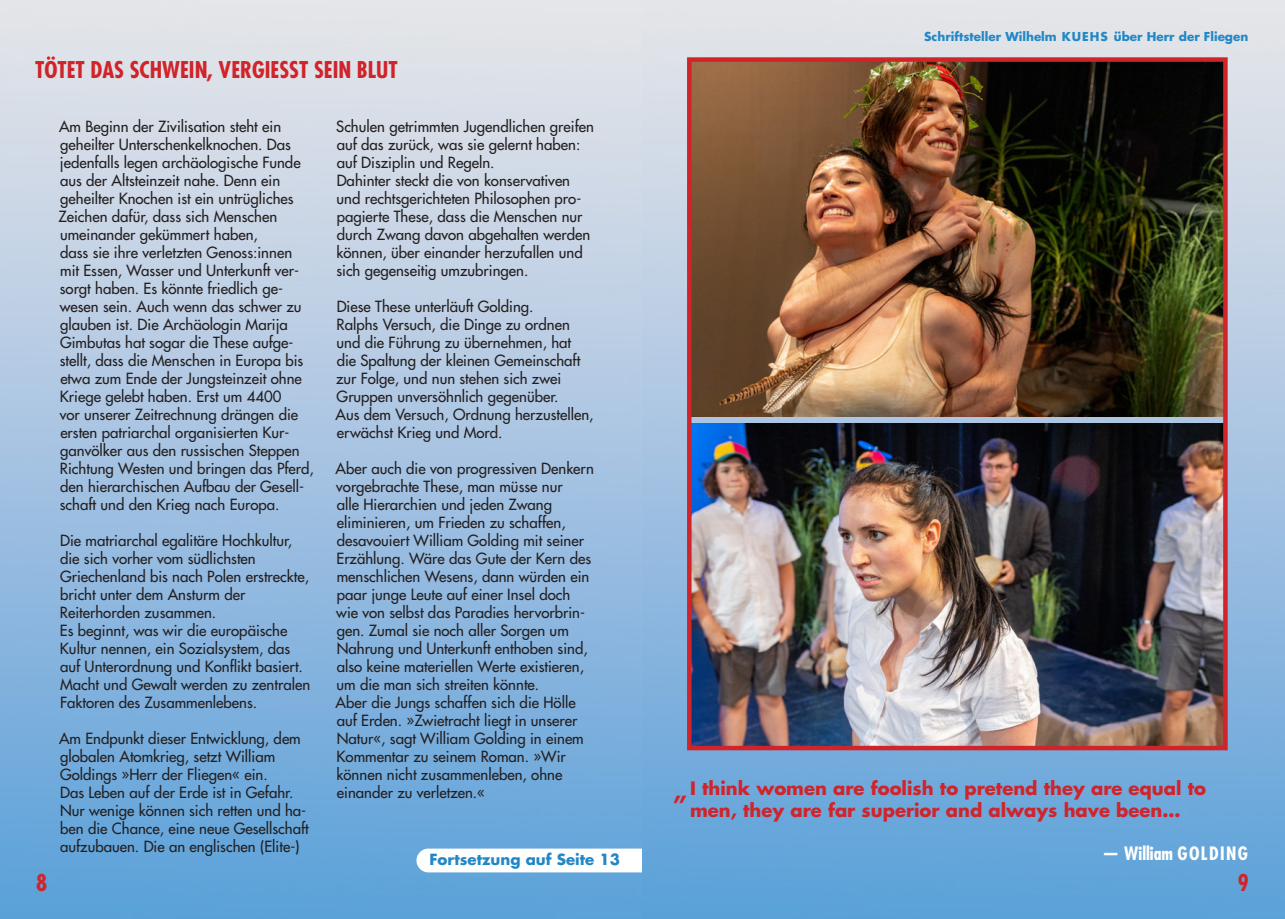
<style>
.page{position:relative;width:1285px;height:919px;background:#fff}
.page>*{position:absolute;margin:0;border:0;box-sizing:border-box;transform-origin:0 0}
.t1{font:700 condensed 22.5px "Futura Std";color:#d1232a}
.t2{font:700 22.5px "Futura Std";color:#d1232a}
.t3{font:700 18px/21.6px "Futura Std";color:#d1232a}
.t4{font:700 condensed 18px "Futura Std";letter-spacing:.04em;color:#fff}
.t5{font:500 15px/18px "Futura Std";color:#231f20}
.t6{font:700 15px "Futura Std";color:#2288c5}
.t7{font:700 12px "Futura Std";color:#2288c5}
</style>
<div class="page">
<img style="left:0;top:0;width:1284px;height:918px">
<div style="left:416px;top:848px;width:260px;height:24px;background:#fff;border-radius:12px"></div>
<img style="left:692px;top:423px;width:530px;height:322px">
<img style="left:692px;top:62px;width:530px;height:355px">
<div style="left:687px;top:57px;width:540px;height:693px;border:4px solid #d1232a"></div>
<p class="t1" style="left:35px;top:56px;width:364px">TÖTET DAS SCHWEIN, VERGIESST SEIN BLUT</p>
<p class="t5" style="left:58px;top:117px;width:257px">Am Beginn der Zivilisation steht ein geheilter Unterschenkelknochen. Das jedenfalls legen archäologische Funde aus der Altsteinzeit nahe. Denn ein geheilter Knochen ist ein untrügliches Zeichen dafür, dass sich Menschen umeinander gekümmert haben,<br>dass sie ihre verletzten Genoss:innen<br>mit Essen, Wasser und Unterkunft ver&shy;sorgt haben. Es könnte friedlich ge&shy;wesen sein. Auch wenn das schwer zu glauben ist. Die Archäologin Marija Gimbutas hat sogar die These aufge&shy;stellt, dass die Menschen in Europa bis etwa zum Ende der Jungsteinzeit ohne Kriege gelebt haben. Erst um 4400<br>vor unserer Zeitrechnung drängen die ersten patriarchal organisierten Kur&shy;ganvölker aus den russischen Steppen Richtung Westen und bringen das Pferd, den hierarchischen Aufbau der Gesell&shy;schaft und den Krieg nach Europa.</p>
<p class="t5" style="left:60px;top:531px;width:252px">Die matriarchal egalitäre Hochkultur, die sich vorher vom südlichsten Griechenland bis nach Polen erstreckte, bricht unter dem Ansturm der Reiterhorden zusammen.<br>Es beginnt, was wir die europäische Kultur nennen, ein Sozialsystem, das auf Unterordnung und Konflikt basiert.<br>Macht und Gewalt werden zu zentralen Faktoren des Zusammenlebens.</p>
<p class="t5" style="left:59px;top:729px;width:251px">Am Endpunkt dieser Entwicklung, dem globalen Atomkrieg, setzt William Goldings »Herr der Fliegen« ein.<br>Das Leben auf der Erde ist in Gefahr.<br>Nur wenige können sich retten und ha&shy;ben die Chance, eine neue Gesellschaft aufzubauen. Die an englischen (Elite-)</p>
<p class="t5" style="left:336px;top:117px;width:259px">Schulen getrimmten Jugendlichen greifen auf das zurück, was sie gelernt haben: auf Disziplin und Regeln.<br>Dahinter steckt die von konservativen und rechtsgerichteten Philosophen pro&shy;pagierte These, dass die Menschen nur durch Zwang davon abgehalten werden können, über einander herzufallen und sich gegenseitig umzubringen.</p>
<p class="t5" style="left:335px;top:297px;width:259px">Diese These unterläuft Golding.<br>Ralphs Versuch, die Dinge zu ordnen und die Führung zu übernehmen, hat<br>die Spaltung der kleinen Gemeinschaft zur Folge, und nun stehen sich zwei Gruppen unversöhnlich gegenüber.<br>Aus dem Versuch, Ordnung herzustellen, erwächst Krieg und Mord.</p>
<p class="t5" style="left:335px;top:459px;width:260px">Aber auch die von progressiven Denkern vorgebrachte These, man müsse nur<br>alle Hierarchien und jeden Zwang eliminieren, um Frieden zu schaffen, desavouiert William Golding mit seiner Erzählung. Wäre das Gute der Kern des menschlichen Wesens, dann würden ein paar junge Leute auf einer Insel doch wie von selbst das Paradies hervorbrin&shy;gen. Zumal sie noch aller Sorgen um Nahrung und Unterkunft enthoben sind, also keine materiellen Werte existieren, um die man sich streiten könnte.<br>Aber die Jungs schaffen sich die Hölle auf Erden. »Zwietracht liegt in unserer Natur«, sagt William Golding in einem Kommentar zu seinem Roman. »Wir können nicht zusammenleben, ohne einander zu verletzen.«</p>
<p class="t6" style="left:429px;top:849px;width:192px">Fortsetzung auf Seite 13</p>
<p class="t7" style="left:924px;top:29px;width:325px">Schriftsteller Wilhelm KUEHS über Herr der Fliegen</p>
<p class="t3" style="left:690px;top:777px;width:517px">I think women are foolish to pretend they are equal to men, they are far superior and always have been…</p>
<p class="t4" style="left:1101px;top:842px;width:148px">— William GOLDING</p>
<p class="t2" style="left:673px;top:776px;width:15px">„</p>
<p class="t1" style="left:36px;top:868px;width:13px">8</p>
<p class="t1" style="left:1237px;top:868px;width:13px">9</p>
</div>
